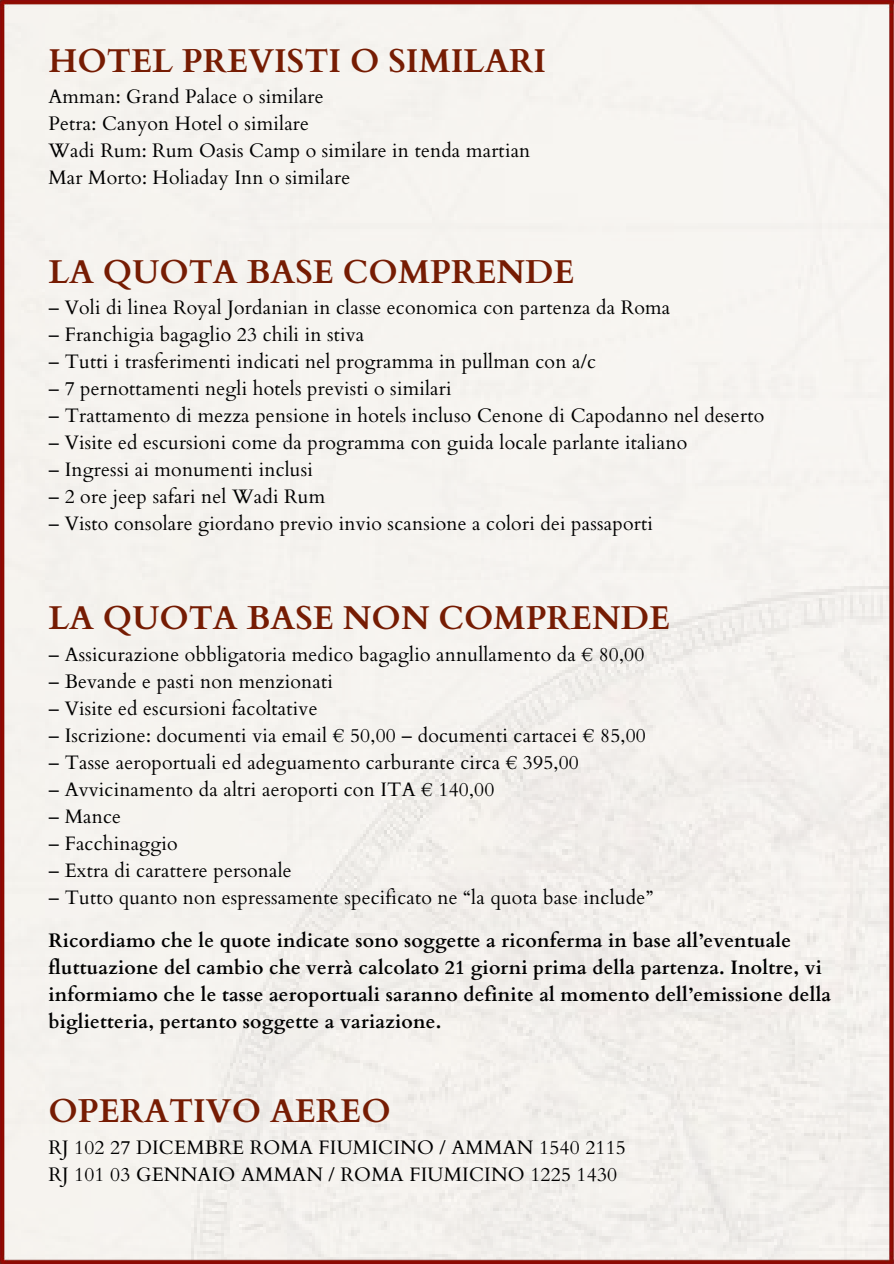
<style>
.page{position:relative;width:894px;height:1264px;background:#fff}
.page>*{position:absolute;margin:0;border:0;box-sizing:border-box;transform-origin:0 0}
.t1{font:700 33px "Cardo";color:#761c03}
.t2{font:19.5px/27px "Cardo";letter-spacing:.01em;color:#000}
.t3{font:700 19.5px/27px "Cardo";letter-spacing:.01em;color:#000}
</style>
<div class="page">
<div style="left:0;top:0;width:893px;height:1263px;background:#f5f3ef"></div>
<h1 class="t1" style="left:48px;top:39px;width:499px">HOTEL PREVISTI O SIMILARI</h1>
<p class="t2" style="left:48px;top:84px;width:483px">Amman: Grand Palace o similare<br>Petra: Canyon Hotel o similare<br>Wadi Rum: Rum Oasis Camp o similare in tenda martian Mar Morto: Holiaday Inn o similare</p>
<h1 class="t1" style="left:48px;top:250px;width:527px">LA QUOTA BASE COMPRENDE</h1>
<p class="t2" style="left:48px;top:294px;width:623px">– Voli di linea Royal Jordanian in classe economica con partenza da Roma</p>
<p class="t2" style="left:48px;top:321px;width:317px">– Franchigia bagaglio 23 chili in stiva</p>
<p class="t2" style="left:48px;top:348px;width:549px">– Tutti i trasferimenti indicati nel programma in pullman con a/c</p>
<p class="t2" style="left:48px;top:375px;width:405px">– 7 pernottamenti negli hotels previsti o similari</p>
<p class="t2" style="left:48px;top:402px;width:717px">– Trattamento di mezza pensione in hotels incluso Cenone di Capodanno nel deserto</p>
<p class="t2" style="left:48px;top:429px;width:640px">– Visite ed escursioni come da programma con guida locale parlante italiano</p>
<p class="t2" style="left:48px;top:456px;width:266px">– Ingressi ai monumenti inclusi</p>
<p class="t2" style="left:48px;top:483px;width:278px">– 2 ore jeep safari nel Wadi Rum</p>
<p class="t2" style="left:48px;top:510px;width:606px">– Visto consolare giordano previo invio scansione a colori dei passaporti</p>
<h1 class="t1" style="left:48px;top:596px;width:623px">LA QUOTA BASE NON COMPRENDE</h1>
<p class="t2" style="left:48px;top:641px;width:597px">– Assicurazione obbligatoria medico bagaglio annullamento da € 80,00</p>
<p class="t2" style="left:48px;top:668px;width:286px">– Bevande e pasti non menzionati</p>
<p class="t2" style="left:48px;top:695px;width:271px">– Visite ed escursioni facoltative</p>
<p class="t2" style="left:48px;top:722px;width:599px">– Iscrizione: documenti via email € 50,00 – documenti cartacei € 85,00</p>
<p class="t2" style="left:48px;top:749px;width:532px">– Tasse aeroportuali ed adeguamento carburante circa € 395,00</p>
<p class="t2" style="left:48px;top:776px;width:447px">– Avvicinamento da altri aeroporti con ITA € 140,00</p>
<p class="t2" style="left:48px;top:803px;width:74px">– Mance</p>
<p class="t2" style="left:48px;top:830px;width:131px">– Facchinaggio</p>
<p class="t2" style="left:48px;top:857px;width:245px">– Extra di carattere personale</p>
<p class="t2" style="left:48px;top:884px;width:606px">– Tutto quanto non espressamente specificato ne “la quota base include”</p>
<p class="t3" style="left:48px;top:927px;width:784px">Ricordiamo che le quote indicate sono soggette a riconferma in base all’eventuale fluttuazione del cambio che verrà calcolato 21 giorni prima della partenza. Inoltre, vi informiamo che le tasse aeroportuali saranno definite al momento dell’emissione della biglietteria, pertanto soggette a variazione.</p>
<h1 class="t1" style="left:48px;top:1089px;width:344px">OPERATIVO AEREO</h1>
<p class="t2" style="left:48px;top:1133px;width:579px">RJ 102 27 DICEMBRE ROMA FIUMICINO / AMMAN 1540 2115<br>RJ 101 03 GENNAIO AMMAN / ROMA FIUMICINO 1225 1430</p>
</div>
